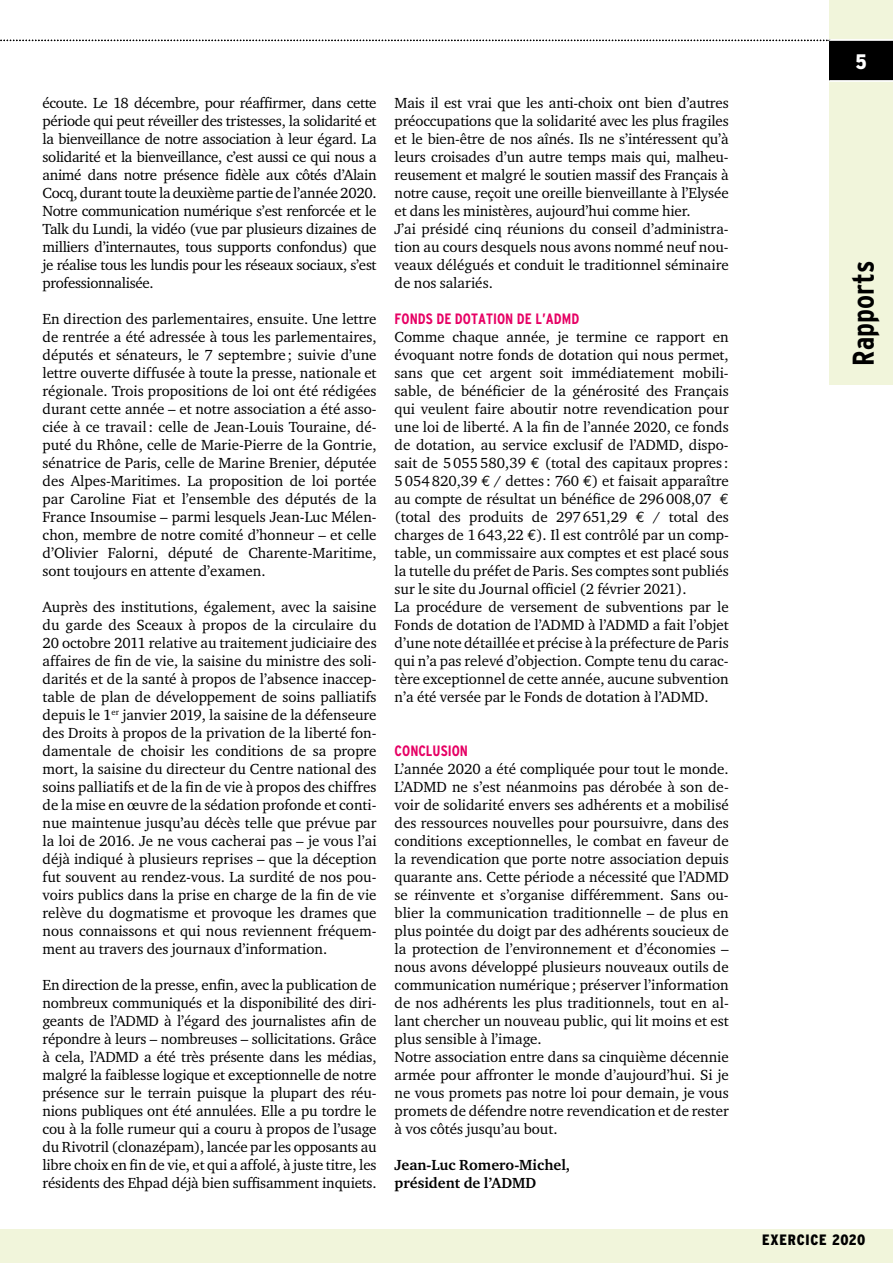
<style>
.page{position:relative;width:893px;height:1263px;background:#fff}
.page>*{position:absolute;margin:0;border:0;box-sizing:border-box;transform-origin:0 0}
.t1{font:700 condensed 30px "Interstate";color:#000}
.t2{font:900 condensed 21px "Interstate";color:#fff}
.t3{font:15px/18px "Charter ITC";color:#000;text-align:justify}
.t4{font:700 15px/18px "Charter ITC";color:#000}
.t5{font:700 condensed 15px "Interstate";color:#e60064}
.t6{font:900 condensed 15px "Interstate";letter-spacing:.05em;color:#000}
.s1{font-family:"Euro Mono"}
</style>
<div class="page">
<div style="left:0;top:1229px;width:893px;height:34px;background:#f1f5db"></div>
<div style="left:829px;top:0;width:64px;height:385px;background:#f1f5db"></div>
<svg style="left:0;top:40px;width:829px;height:1px"></svg>
<div style="left:829px;top:40px;width:64px;height:41px;background:#000"></div>
<hr style="left:829px;top:80px;width:64px;height:2px;background:#fff">
<hr style="left:829px;top:39px;width:64px;height:2px;background:#fff">
<p class="t3" style="left:43px;top:94px;width:336px">écoute. Le 18 décembre, pour réaffirmer, dans cette période qui peut réveiller des tristesses, la solidarité et la bienveillance de notre association à leur égard. La solidarité et la bienveillance, c’est aussi ce qui nous a animé dans notre présence fidèle aux côtés d’Alain Cocq, durant toute la deuxième partie de l’année 2020.<br>Notre communication numérique s’est renforcée et le Talk du Lundi, la vidéo (vue par plusieurs dizaines de milliers d’internautes, tous supports confondus) que je réalise tous les lundis pour les réseaux sociaux, s’est professionnalisée.</p>
<p class="t3" style="left:43px;top:310px;width:336px">En direction des parlementaires, ensuite. Une lettre de rentrée a été adressée à tous les parlementaires, députés et sénateurs, le 7 septembre ; suivie d’une lettre ouverte diffusée à toute la presse, nationale et régionale. Trois propositions de loi ont été rédigées durant cette année – et notre association a été asso&shy;ciée à ce travail: celle de Jean-Louis Touraine, dé&shy;puté du Rhône, celle de Marie-Pierre de la Gontrie, sénatrice de Paris, celle de Marine Brenier, députée des Alpes-Maritimes. La proposition de loi portée par Caroline Fiat et l’ensemble des députés de la France Insoumise – parmi lesquels Jean-Luc Mélen&shy;chon, membre de notre comité d’honneur – et celle d’Olivier Falorni, député de Charente-Maritime, sont toujours en attente d’examen.</p>
<p class="t3" style="left:43px;top:598px;width:336px">Auprès des institutions, également, avec la saisine du garde des Sceaux à propos de la circulaire du 20 octobre 2011 relative au traitement judiciaire des affaires de fin de vie, la saisine du ministre des soli&shy;darités et de la santé à propos de l’absence inaccep&shy;table de plan de développement de soins palliatifs depuis le 1<sup>er</sup> janvier 2019, la saisine de la défenseure des Droits à propos de la privation de la liberté fon&shy;damentale de choisir les conditions de sa propre mort, la saisine du directeur du Centre national des soins palliatifs et de la fin de vie à propos des chiffres de la mise en œuvre de la sédation profonde et conti&shy;nue maintenue jusqu’au décès telle que prévue par la loi de 2016. Je ne vous cacherai pas – je vous l’ai déjà indiqué à plusieurs reprises – que la déception fut souvent au rendez-vous. La surdité de nos pou&shy;voirs publics dans la prise en charge de la fin de vie relève du dogmatisme et provoque les drames que nous connaissons et qui nous reviennent fréquem&shy;ment au travers des journaux d’information.</p>
<p class="t3" style="left:43px;top:976px;width:336px">En direction de la presse, enfin, avec la publication de nombreux communiqués et la disponibilité des diri&shy;geants de l’ADMD à l’égard des journalistes afin de répondre à leurs – nombreuses – sollicitations. Grâce à cela, l’ADMD a été très présente dans les médias, malgré la faiblesse logique et exceptionnelle de notre présence sur le terrain puisque la plupart des réu&shy;nions publiques ont été annulées. Elle a pu tordre le cou à la folle rumeur qui a couru à propos de l’usage du Rivotril (clonazépam), lancée par les opposants au libre choix en fin de vie, et qui a affolé, à juste titre, les résidents des Ehpad déjà bien suffisamment inquiets.</p>
<p class="t3" style="left:395px;top:94px;width:336px;text-align:left">Mais il est vrai que les anti-choix ont bien d’autres préoccupations que la solidarité avec les plus fragiles et le bien-être de nos aînés. Ils ne s’intéressent qu’à leurs croisades d’un autre temps mais qui, malheu&shy;reusement et malgré le soutien massif des Français à notre cause, reçoit une oreille bienveillante à l’Elysée et dans les ministères, aujourd’hui comme hier.<br>J’ai présidé cinq réunions du conseil d’administra&shy;tion au cours desquels nous avons nommé neuf nou&shy;veaux délégués et conduit le traditionnel séminaire de nos salariés.</p>
<p class="t5" style="left:395px;top:310px;width:186px">FONDS DE DOTATION DE L’ADMD</p>
<p class="t3" style="left:395px;top:328px;width:336px;text-align:left">Comme chaque année, je termine ce rapport en évoquant notre fonds de dotation qui nous permet, sans que cet argent soit immédiatement mobili&shy;sable, de bénéficier de la générosité des Français qui veulent faire aboutir notre revendication pour une loi de liberté. A la fin de l’année 2020, ce fonds de dotation, au service exclusif de l’ADMD, dispo&shy;sait de 5055580,39 <span class="s1">€</span> (total des capitaux propres :<br>5054820,39 <span class="s1">€</span> / dettes : 760 <span class="s1">€</span>) et faisait apparaître au compte de résultat un bénéfice de 296008,07 <span class="s1">€ </span>(total des produits de 297651,29 <span class="s1">€</span> / total des charges de 1643,22 <span class="s1">€</span>). Il est contrôlé par un comp&shy;table, un commissaire aux comptes et est placé sous la tutelle du préfet de Paris. Ses comptes sont publiés sur le site du Journal officiel (2 février 2021).<br>La procédure de versement de subventions par le Fonds de dotation de l’ADMD à l’ADMD a fait l’objet d’une note détaillée et précise à la préfecture de Paris qui n’a pas relevé d’objection. Compte tenu du carac&shy;tère exceptionnel de cette année, aucune subvention n’a été versée par le Fonds de dotation à l’ADMD.</p>
<p class="t5" style="left:395px;top:742px;width:75px">CONCLUSION</p>
<p class="t3" style="left:395px;top:760px;width:336px;text-align:left">L’année 2020 a été compliquée pour tout le monde.<br>L’ADMD ne s’est néanmoins pas dérobée à son de&shy;voir de solidarité envers ses adhérents et a mobilisé des ressources nouvelles pour poursuivre, dans des conditions exceptionnelles, le combat en faveur de la revendication que porte notre association depuis quarante ans. Cette période a nécessité que l’ADMD se réinvente et s’organise différemment. Sans ou&shy;blier la communication traditionnelle – de plus en plus pointée du doigt par des adhérents soucieux de la protection de l’environnement et d’économies – nous avons développé plusieurs nouveaux outils de communication numérique ; préserver l’information de nos adhérents les plus traditionnels, tout en al&shy;lant chercher un nouveau public, qui lit moins et est plus sensible à l’image.<br>Notre association entre dans sa cinquième décennie armée pour affronter le monde d’aujourd’hui. Si je ne vous promets pas notre loi pour demain, je vous promets de défendre notre revendication et de rester à vos côtés jusqu’au bout.</p>
<p class="t4" style="left:395px;top:1156px;width:177px">Jean-Luc Romero-Michel, président de l’ADMD</p>
<h2 class="t2" style="left:855px;top:50px;width:13px">5</h2>
<h1 class="t1" style="left:846px;top:366px;width:106px;rotate:-90deg">Rapports</h1>
<p class="t6" style="left:762px;top:1232px;width:105px">EXERCICE 2020</p>
</div>
